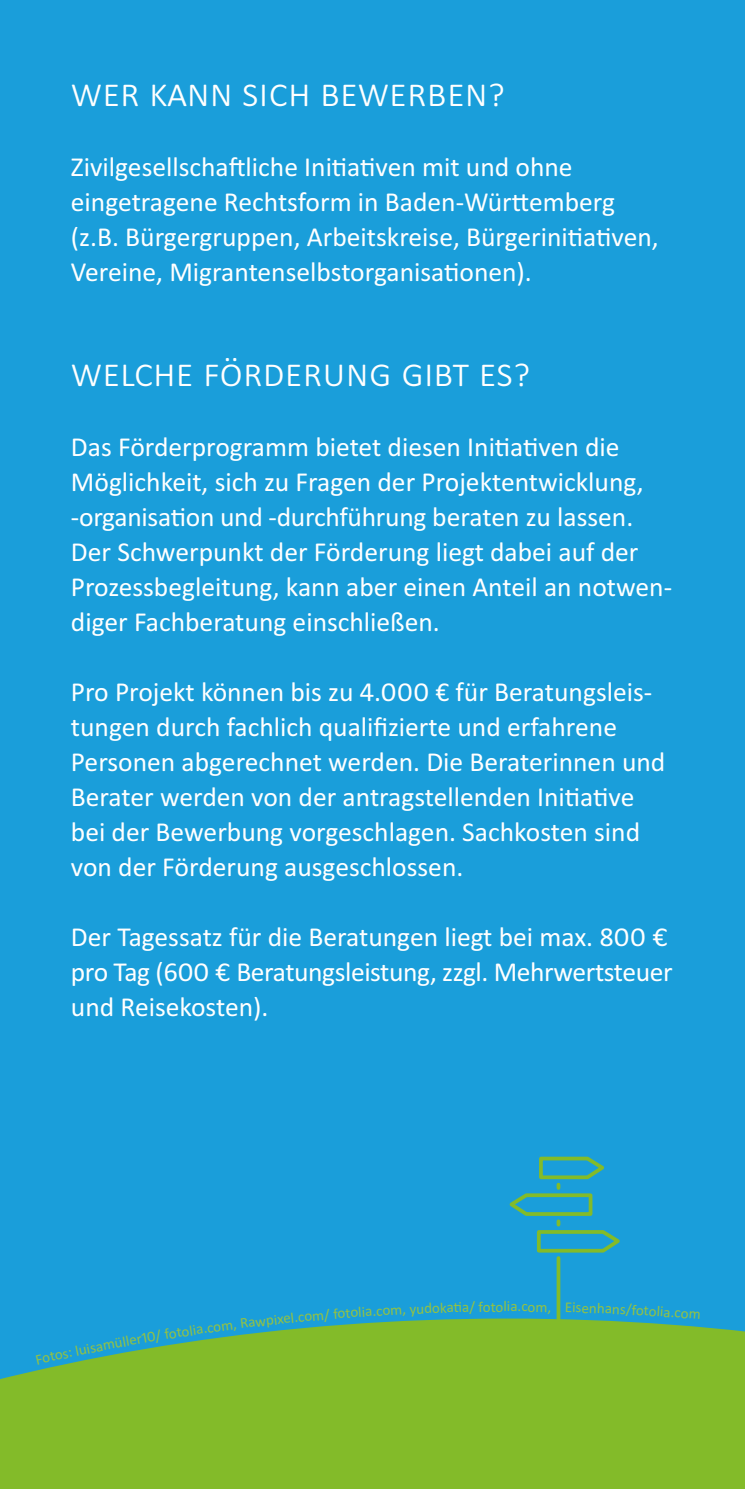
<style>
.page{position:relative;width:745px;height:1489px;background:#fff}
.page>*{position:absolute;margin:0;border:0;box-sizing:border-box;transform-origin:0 0}
.t1{font:300 41.25px "Calibri";color:#fff}
.t2{font:27.5px/35px "Calibri";color:#fff}
.t3{font:15px "Calibri";letter-spacing:-.01em;color:#94c242}
</style>
<div class="page">
<div style="left:0;top:0;width:744px;height:1481px;background:#1a9eda"></div>
<svg style="left:556px;top:1257px;width:4px;height:61px"></svg>
<svg style="left:509px;top:1156px;width:111px;height:97px"></svg>
<svg style="left:0;top:1318px;width:744px;height:170px;background:#79b838"></svg>
<svg style="left:36px;top:1351px;width:19px;height:13px"></svg>
<svg style="left:556px;top:1302px;width:5px;height:11px"></svg>
<h1 class="t1" style="left:71px;top:67px;width:436px">Wer kann sich bewerben?</h1>
<p class="t2" style="left:71px;top:148px;width:589px">Zivilgesellschaftliche Initiativen mit und ohne eingetragene Rechtsform in Baden-Württemberg (z.B. Bürgergruppen, Arbeitskreise, Bürgerinitiativen, Vereine, Migrantenselbstorganisationen).</p>
<h1 class="t1" style="left:71px;top:347px;width:461px">Welche Förderung gibt es?</h1>
<p class="t2" style="left:71px;top:428px;width:602px">Das Förderprogramm bietet diesen Initiativen die Möglichkeit, sich zu Fragen der Projektentwicklung, -organisation und -durchführung beraten zu lassen.<br>Der Schwerpunkt der Förderung liegt dabei auf der Prozessbegleitung, kann aber einen Anteil an notwen&shy;diger Fachberatung einschließen.</p>
<p class="t2" style="left:71px;top:674px;width:595px">Pro Projekt können bis zu 4.000 € für Beratungsleis&shy;tungen durch fachlich qualifizierte und erfahrene Personen abgerechnet werden. Die Beraterinnen und Berater werden von der antragstellenden Initiative bei der Bewerbung vorgeschlagen. Sachkosten sind von der Förderung ausgeschlossen.</p>
<p class="t2" style="left:71px;top:919px;width:603px">Der Tagessatz für die Beratungen liegt bei max. 800 € pro Tag (600 € Beratungsleistung, zzgl. Mehrwertsteuer und Reisekosten).</p>
<p class="t3" style="left:53px;top:1344px;width:26px;rotate:-12deg">os: l</p>
<p class="t3" style="left:77px;top:1339px;width:46px;rotate:-11deg">uisamü</p>
<p class="t3" style="left:121px;top:1331px;width:41px;rotate:-10deg">ller10/</p>
<p class="t3" style="left:163px;top:1323px;width:26px;rotate:-9deg">foto</p>
<p class="t3" style="left:188px;top:1319px;width:45px;rotate:-8deg">lia.com</p>
<p class="t3" style="left:231px;top:1313px;width:35px;rotate:-7deg">, Raw</p>
<p class="t3" style="left:265px;top:1309px;width:40px;rotate:-6deg">pixel.c</p>
<p class="t3" style="left:303px;top:1305px;width:35px;rotate:-5deg">om/ f</p>
<p class="t3" style="left:336px;top:1302px;width:40px;rotate:-4deg">otolia.</p>
<p class="t3" style="left:375px;top:1300px;width:42px;rotate:-3deg">com, y</p>
<p class="t3" style="left:415px;top:1297px;width:39px;rotate:-2deg">udoka</p>
<p class="t3" style="left:453px;top:1296px;width:38px;rotate:-1deg">ta/ fo</p>
<p class="t3" style="left:490px;top:1295px;width:46px">tolia.co</p>
<p class="t3" style="left:572px;top:1296px;width:41px;rotate:2deg">isenha</p>
<p class="t3" style="left:612px;top:1298px;width:38px;rotate:3deg">ns/fot</p>
<p class="t3" style="left:649px;top:1300px;width:41px;rotate:4deg">olia.co</p>
</div>
